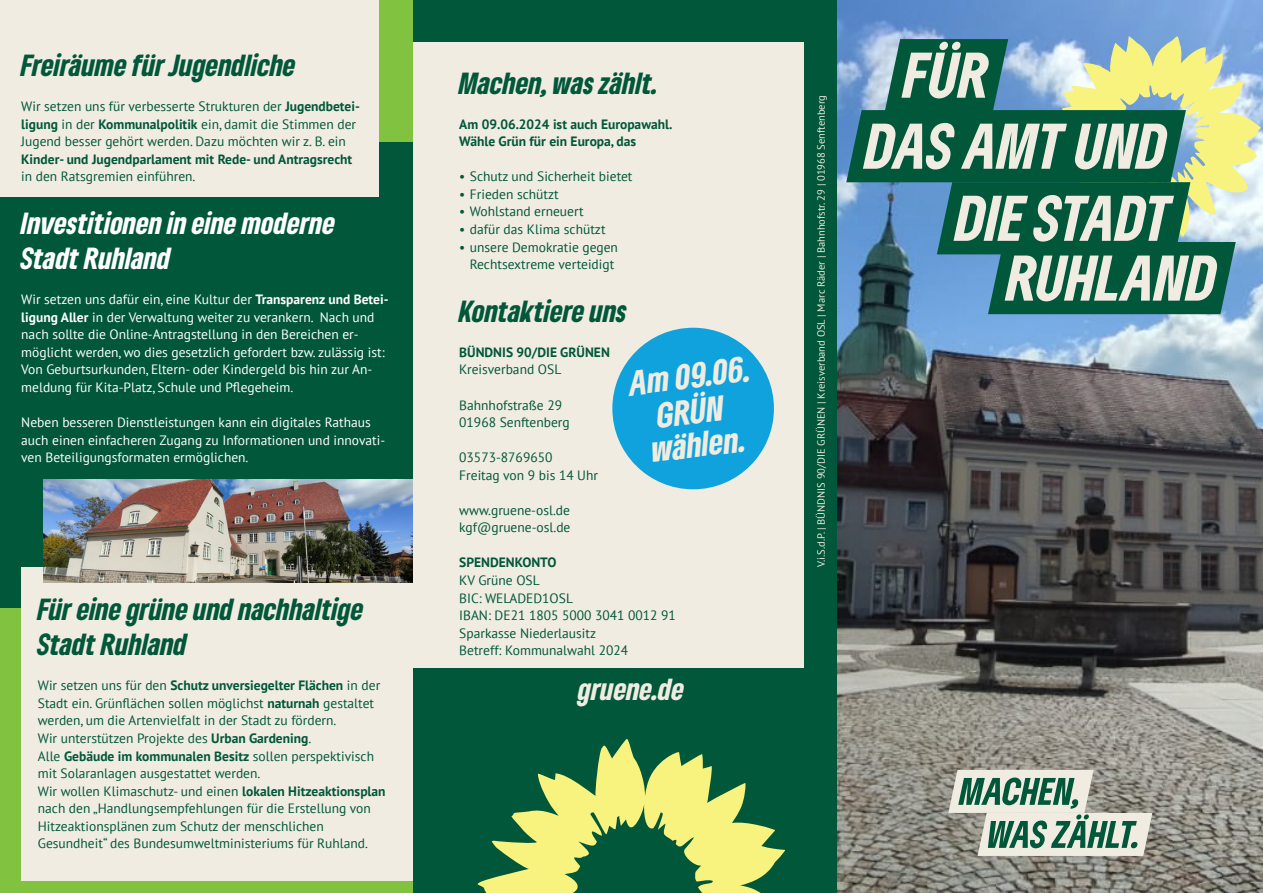
<style>
.page{position:relative;width:1263px;height:893px;background:#fff}
.page>*{position:absolute;margin:0;border:0;box-sizing:border-box;transform-origin:0 0}
.t1{font:italic 900 condensed 60.15px "Gruene Type";color:#f1ece2}
.t2{font:italic 900 condensed 33px/36px "Gruene Type";color:#f1ece2;text-align:center}
.head_19_24_tanne{font:italic 900 condensed 28.5px/35.1px "Gruene Type";color:#005739}
.head_19_24_white{font:italic 900 condensed 28.5px/35.1px "Gruene Type";color:#fff}
.t3{font:italic 900 condensed 28.5px "Gruene Type";color:#f1ece2}
.copy_9_12_tanne{font:13.5px/17.5px "PT Sans";color:#005739}
.copy_9_12_white{font:13.5px/17.5px "PT Sans";color:#fff}
.copy_9_12_tanne-2{font:700 13.5px/17.5px "PT Sans";color:#005739}
.V_i_S_d_P_white{font:10.5px "PT Sans";color:#f1ece2}
.s1{font-weight:700}
</style>
<div class="page">
<div style="left:412px;top:0;width:426px;height:893px;background:#005739"></div>
<div style="left:412px;top:43px;width:392px;height:625px;background:#f1ece2"></div>
<div style="left:0;top:0;width:412px;height:893px;background:#81c340"></div>
<div style="left:0;top:142px;width:412px;height:466px;background:#005739"></div>
<div style="left:0;top:0;width:378px;height:197px;background:#f1ece2"></div>
<div style="left:22px;top:567px;width:391px;height:314px;background:#f1ece2"></div>
<img style="left:838px;top:0;width:425px;height:893px">
<img style="left:44px;top:480px;width:368px;height:102px">
<svg style="left:478px;top:739px;width:307px;height:154px"></svg>
<svg style="left:1053px;top:36px;width:208px;height:209px;background:#d0dcb4"></svg>
<div style="left:854px;top:110px;width:324px;height:72px;background:#005739"></div>
<div style="left:944px;top:182px;width:239px;height:72px;background:#005739"></div>
<div style="left:996px;top:242px;width:232px;height:72px;background:#005739"></div>
<div style="left:892px;top:39px;width:108px;height:72px;background:#005739"></div>
<div style="left:612px;top:328px;width:162px;height:161px;background:#0fa2dd;border-radius:50%"></div>
<svg style="left:948px;top:770px;width:204px;height:86px;background:#9eafa0"></svg>
<p class="head_19_24_tanne" style="left:21px;top:47px;width:276px">Freiräume für Jugendliche</p>
<p class="copy_9_12_tanne" style="left:21px;top:97px;width:340px">Wir setzen uns für verbesserte Strukturen der <span class="s1">Jugendbetei&shy;ligung</span> in der <span class="s1">Kommunalpolitik</span> ein, damit die Stimmen der Jugend besser gehört werden. Dazu möchten wir z. B. ein <span class="s1">Kinder- und Jugendparlament mit Rede- und Antragsrecht </span>in den Ratsgremien einführen.</p>
<p class="head_19_24_white" style="left:21px;top:205px;width:316px">Investitionen in eine moderne<br>Stadt Ruhland</p>
<p class="copy_9_12_white" style="left:21px;top:290px;width:369px">Wir setzen uns dafür ein, eine Kultur der <span class="s1">Transparenz und Betei&shy;ligung Aller</span> in der Verwaltung weiter zu verankern. Nach und nach sollte die Online-Antragstellung in den Bereichen er&shy;möglicht werden, wo dies gesetzlich gefordert bzw. zulässig ist:<br>Von Geburtsurkunden, Eltern- oder Kindergeld bis hin zur An&shy;meldung für Kita-Platz, Schule und Pflegeheim.</p>
<p class="copy_9_12_white" style="left:21px;top:413px;width:365px">Neben besseren Dienstleistungen kann ein digitales Rathaus auch einen einfacheren Zugang zu Informationen und innovati&shy;ven Beteiligungsformaten ermöglichen.</p>
<p class="head_19_24_tanne" style="left:38px;top:591px;width:327px">Für eine grüne und nachhaltige<br>Stadt Ruhland</p>
<p class="copy_9_12_tanne" style="left:38px;top:676px;width:344px">Wir setzen uns für den <span class="s1">Schutz unversiegelter Flächen</span> in der<br>Stadt ein. Grünflächen sollen möglichst <span class="s1">naturnah</span> gestaltet werden, um die Artenvielfalt in der Stadt zu fördern.</p>
<p class="copy_9_12_tanne" style="left:38px;top:729px;width:275px">Wir unterstützen Projekte des <span class="s1">Urban Gardening</span>.</p>
<p class="copy_9_12_tanne" style="left:38px;top:747px;width:338px">Alle <span class="s1">Gebäude im kommunalen Besitz</span> sollen perspektivisch mit Solaranlagen ausgestattet werden.</p>
<p class="copy_9_12_tanne" style="left:38px;top:782px;width:349px">Wir wollen Klimaschutz- und einen <span class="s1">lokalen Hitzeaktionsplan </span>nach den „Handlungsempfehlungen für die Erstellung von Hitzeaktionsplänen zum Schutz der menschlichen Gesundheit“ des Bundesumweltministeriums für Ruhland.</p>
<p class="head_19_24_tanne" style="left:459px;top:64px;width:201px">Machen, was zählt.</p>
<p class="copy_9_12_tanne-2" style="left:459px;top:115px;width:215px">Am 09.06.2024 ist auch Europawahl.<br>Wähle Grün für ein Europa, das</p>
<p class="copy_9_12_tanne" style="left:459px;top:167px;width:175px">• Schutz und Sicherheit bietet</p>
<p class="copy_9_12_tanne" style="left:459px;top:185px;width:101px">• Frieden schützt</p>
<p class="copy_9_12_tanne" style="left:459px;top:203px;width:126px">• Wohlstand erneuert</p>
<p class="copy_9_12_tanne" style="left:459px;top:220px;width:148px">• dafür das Klima schützt</p>
<p class="copy_9_12_tanne" style="left:459px;top:238px;width:160px;text-align:center">• unsere Demokratie gegen<br>Rechtsextreme verteidigt</p>
<p class="head_19_24_tanne" style="left:459px;top:293px;width:169px">Kontaktiere uns</p>
<p class="copy_9_12_tanne-2" style="left:459px;top:343px;width:152px">BÜNDNIS 90/DIE GRÜNEN</p>
<p class="copy_9_12_tanne" style="left:459px;top:361px;width:104px">Kreisverband OSL</p>
<p class="copy_9_12_tanne" style="left:459px;top:396px;width:104px">Bahnhofstraße 29</p>
<p class="copy_9_12_tanne" style="left:459px;top:413px;width:112px">01968 Senftenberg</p>
<p class="copy_9_12_tanne" style="left:459px;top:448px;width:140px">03573-8769650<br>Freitag von 9 bis 14 Uhr</p>
<p class="copy_9_12_tanne" style="left:459px;top:501px;width:112px">www.gruene-osl.de</p>
<p class="copy_9_12_tanne" style="left:459px;top:518px;width:113px">kgf@gruene-osl.de</p>
<p class="copy_9_12_tanne-2" style="left:459px;top:554px;width:99px">SPENDENKONTO</p>
<p class="copy_9_12_tanne" style="left:459px;top:571px;width:82px">KV Grüne OSL</p>
<p class="copy_9_12_tanne" style="left:459px;top:589px;width:115px">BIC: WELADED1OSL</p>
<p class="copy_9_12_tanne" style="left:459px;top:606px;width:218px">IBAN: DE21 1805 5000 3041 0012 91</p>
<p class="copy_9_12_tanne" style="left:459px;top:624px;width:138px">Sparkasse Niederlausitz</p>
<p class="copy_9_12_tanne" style="left:459px;top:641px;width:170px">Betreff: Kommunalwahl 2024</p>
<p class="t2" style="left:627px;top:364px;width:124px;rotate:-7deg">Am 09.06.<br>GRÜN</p>
<p class="t2" style="left:649px;top:431px;width:97px;rotate:-7deg">wählen.</p>
<p class="t3" style="left:579px;top:670px;width:107px">gruene.de</p>
<p class="V_i_S_d_P_white" style="left:814px;top:567px;width:473px;rotate:-90deg">V.i.S.d.P. | BÜNDNIS 90/DIE GRÜNEN | Kreisverband OSL | Marc Räder | Bahnhofstr. 29 | 01968 Senftenberg</p>
<p class="t1" style="left:904px;top:35px;width:87px">FÜR</p>
<p class="t1" style="left:865px;top:106px;width:303px">DAS AMT UND</p>
<p class="t1" style="left:956px;top:178px;width:217px">DIE STADT</p>
<p class="t1" style="left:1007px;top:238px;width:211px">RUHLAND</p>
</div>
